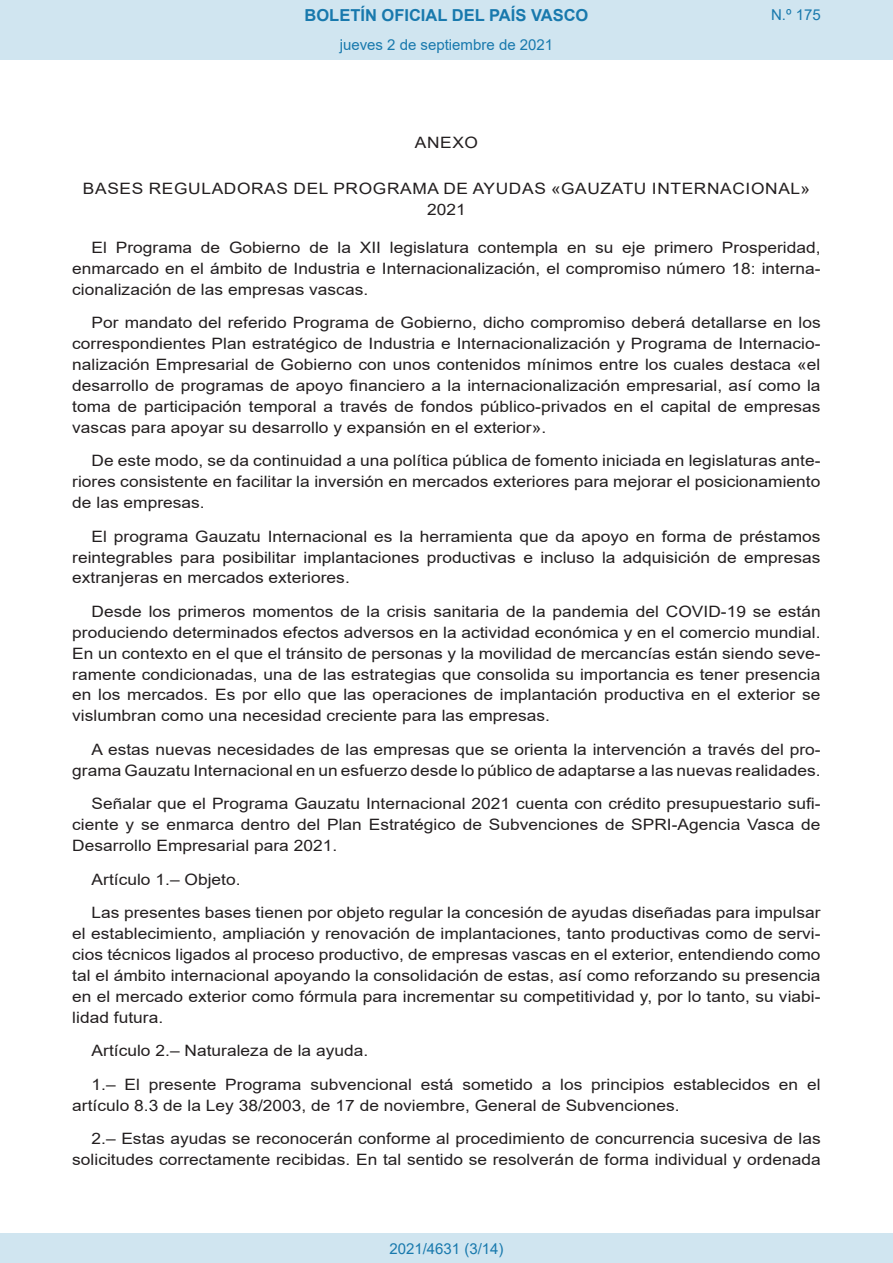
<style>
.page{position:relative;width:893px;height:1263px;background:#fff}
.page>*{position:absolute;margin:0;border:0;box-sizing:border-box;transform-origin:0 0}
.t1{font:700 16.5px "Arial";color:#1879ad}
.BOPVDetalle{font:15.6px/20.9px "Arial";color:#231f20;text-align:justify;scale:1.11 1}
.BOPVClave{font:15.6px/20.9px "Arial";letter-spacing:.035em;color:#231f20;text-align:center;scale:1.11 1}
.Paginacion_Centro{font:15px "Arial";color:#1879ad}
</style>
<div class="page">
<div style="left:0;top:0;width:893px;height:60px;background:#d0e5f0"></div>
<div style="left:0;top:1233px;width:893px;height:30px;background:#d0e5f0"></div>
<p class="t1" style="left:305px;top:3px;width:285px">BOLETÍN OFICIAL DEL PAÍS VASCO</p>
<p class="Paginacion_Centro" style="left:340px;top:35px;width:215px">jueves 2 de septiembre de 2021</p>
<p class="Paginacion_Centro" style="left:771px;top:5px;width:51px">N.º 175</p>
<p class="BOPVClave" style="left:415px;top:132px;width:58px">ANEXO</p>
<p class="BOPVClave" style="left:83px;top:178px;width:657px">BASES REGULADORAS DEL PROGRAMA DE AYUDAS «GAUZATU INTERNACIONAL»<br>2021</p>
<p class="BOPVDetalle" style="left:72px;top:237px;width:676px;text-indent:19px">El Programa de Gobierno de la XII legislatura contempla en su eje primero Prosperidad, enmarcado en el ámbito de Industria e Internacionalización, el compromiso número 18: interna&shy;cionalización de las empresas vascas.</p>
<p class="BOPVDetalle" style="left:72px;top:312px;width:676px;text-indent:19px">Por mandato del referido Programa de Gobierno, dicho compromiso deberá detallarse en los correspondientes Plan estratégico de Industria e Internacionalización y Programa de Internacio&shy;nalización Empresarial de Gobierno con unos contenidos mínimos entre los cuales destaca «el desarrollo de programas de apoyo financiero a la internacionalización empresarial, así como la toma de participación temporal a través de fondos público-privados en el capital de empresas vascas para apoyar su desarrollo y expansión en el exterior».</p>
<p class="BOPVDetalle" style="left:72px;top:450px;width:676px;text-indent:19px">De este modo, se da continuidad a una política pública de fomento iniciada en legislaturas ante&shy;riores consistente en facilitar la inversión en mercados exteriores para mejorar el posicionamiento de las empresas.</p>
<p class="BOPVDetalle" style="left:72px;top:526px;width:676px;text-indent:19px">El programa Gauzatu Internacional es la herramienta que da apoyo en forma de préstamos reintegrables para posibilitar implantaciones productivas e incluso la adquisición de empresas extranjeras en mercados exteriores.</p>
<p class="BOPVDetalle" style="left:72px;top:601px;width:676px;text-indent:19px">Desde los primeros momentos de la crisis sanitaria de la pandemia del COVID-19 se están produciendo determinados efectos adversos en la actividad económica y en el comercio mundial.<br>En un contexto en el que el tránsito de personas y la movilidad de mercancías están siendo seve&shy;ramente condicionadas, una de las estrategias que consolida su importancia es tener presencia en los mercados. Es por ello que las operaciones de implantación productiva en el exterior se vislumbran como una necesidad creciente para las empresas.</p>
<p class="BOPVDetalle" style="left:72px;top:739px;width:676px;text-align:right">A estas nuevas necesidades de las empresas que se orienta la intervención a través del pro&shy;grama Gauzatu Internacional en un esfuerzo desde lo público de adaptarse a las nuevas realidades.</p>
<p class="BOPVDetalle" style="left:72px;top:793px;width:676px;text-indent:19px">Señalar que el Programa Gauzatu Internacional 2021 cuenta con crédito presupuestario sufi&shy;ciente y se enmarca dentro del Plan Estratégico de Subvenciones de SPRI-Agencia Vasca de Desarrollo Empresarial para 2021.</p>
<p class="BOPVDetalle" style="left:92px;top:869px;width:136px">Artículo 1.– Objeto.</p>
<p class="BOPVDetalle" style="left:72px;top:902px;width:676px;text-indent:19px">Las presentes bases tienen por objeto regular la concesión de ayudas diseñadas para impulsar el establecimiento, ampliación y renovación de implantaciones, tanto productivas como de servi&shy;cios técnicos ligados al proceso productivo, de empresas vascas en el exterior, entendiendo como tal el ámbito internacional apoyando la consolidación de estas, así como reforzando su presencia en el mercado exterior como fórmula para incrementar su competitividad y, por lo tanto, su viabi&shy;lidad futura.</p>
<p class="BOPVDetalle" style="left:92px;top:1040px;width:251px">Artículo 2.– Naturaleza de la ayuda.</p>
<p class="BOPVDetalle" style="left:72px;top:1074px;width:676px;text-indent:19px">1.– El presente Programa subvencional está sometido a los principios establecidos en el artículo 8.3 de la Ley 38/2003, de 17 de noviembre, General de Subvenciones.</p>
<p class="BOPVDetalle" style="left:72px;top:1128px;width:676px;text-align:right">2.– Estas ayudas se reconocerán conforme al procedimiento de concurrencia sucesiva de las solicitudes correctamente recibidas. En tal sentido se resolverán de forma individual y ordenada</p>
<p class="Paginacion_Centro" style="left:389px;top:1238px;width:116px">2021/4631 (3/14)</p>
</div>
